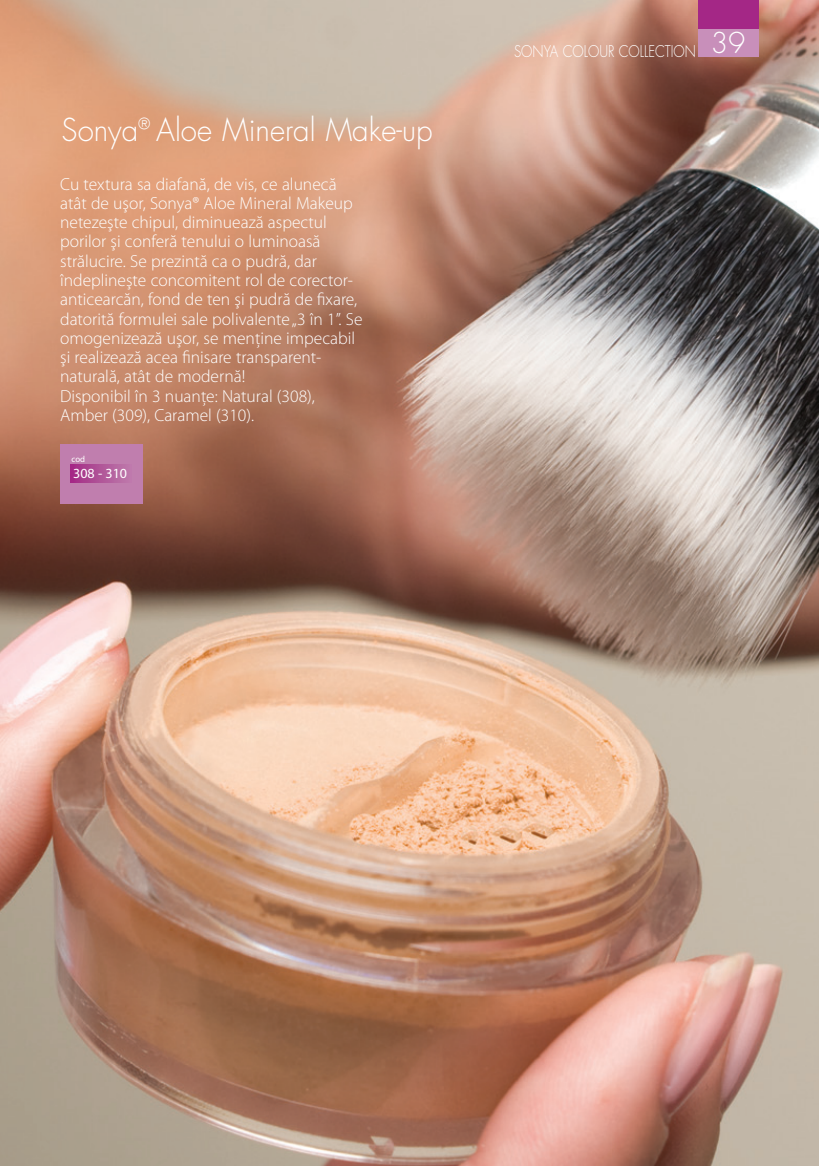
<style>
.page{position:relative;width:819px;height:1166px;background:#fff}
.page>*{position:absolute;margin:0;border:0;box-sizing:border-box;transform-origin:0 0}
.t1{font:300 30.8px "Futura CE";color:#fff;scale:.96 1}
.t2{font:300 17.5px/19.2px "Myriad Pro";color:#fff}
.t3{font:300 15.75px "Futura CE";color:#fff;scale:.84 1}
.t4{font:14px "Myriad Pro";color:#fff}
.t5{font:8.75px "Myriad Pro";color:#fff}
</style>
<div class="page">
<img style="left:0;top:0;width:819px;height:1166px">
<div style="left:698px;top:0;width:60px;height:33px;background:#a42786"></div>
<div style="left:698px;top:30px;width:60px;height:27px;background:#c88fba"></div>
<svg style="left:60px;top:444px;width:83px;height:59px;background:#bc73a8"></svg>
<h1 class="t1" style="left:62px;top:116px;width:388px">Sonya®Aloe Mineral Make-up</h1>
<p class="t2" style="left:60px;top:176px;width:304px">Cu textura sa diafană, de vis, ce alunecă atât de uşor, Sonya® Aloe Mineral Makeup netezeşte chipul, diminuează aspectul porilor şi conferă tenului o luminoasă strălucire. Se prezintă ca o pudră, dar îndeplineşte concomitent rol de corector&shy;anticearcăn, fond de ten şi pudră de fixare, datorită formulei sale polivalente „3 în 1”. Se omogenizează uşor, se menţine impecabil şi realizează acea finisare transparent&shy;naturală, atât de modernă!<br>Disponibil în 3 nuanţe: Natural (308), Amber (309), Caramel (310).</p>
<p class="t5" style="left:71px;top:455px;width:15px">cod</p>
<p class="t4" style="left:73px;top:468px;width:55px">308 - 310</p>
<p class="t3" style="left:514px;top:44px;width:277px">SONYA COLOUR COLLECTION <sup>39</sup></p>
</div>
